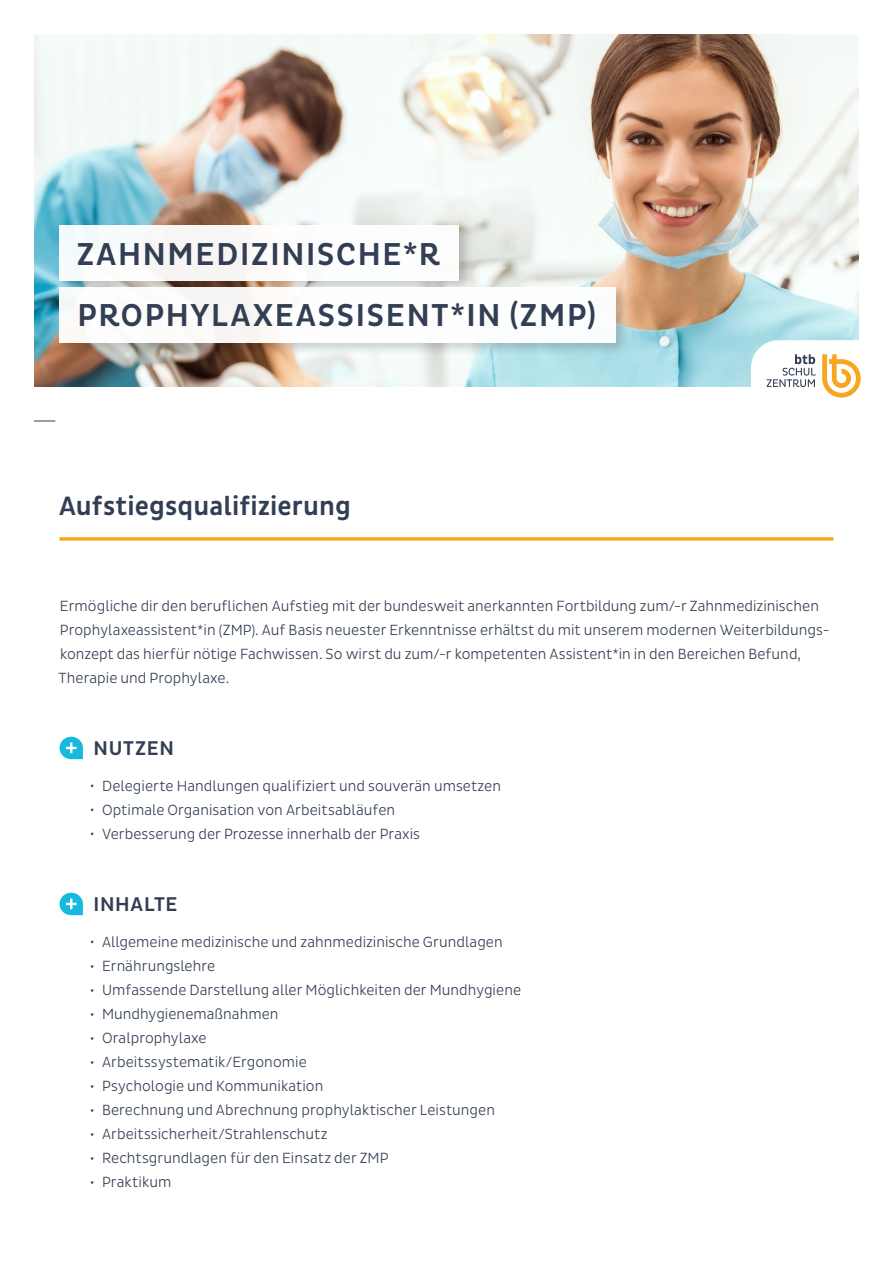
<style>
.page{position:relative;width:893px;height:1263px;background:#fff}
.page>*{position:absolute;margin:0;border:0;box-sizing:border-box;transform-origin:0 0}
.t1{font:500 32.25px/61.7px "Pluto Cond";letter-spacing:.035em;color:#323e53}
.t2{font:500 27px "Pluto Sans Cond";letter-spacing:.005em;color:#323e53}
.t3{font:500 20.25px "Pluto Sans Cond";letter-spacing:.035em;color:#323e53}
.t4{font:300 15px/24px "Pluto Sans Cond";letter-spacing:.005em;color:#323e53}
</style>
<div class="page">
<img style="left:34px;top:34px;width:825px;height:353px">
<div style="left:56px;top:222px;width:418px;height:74px;background:#000;opacity:.2"></div>
<div style="left:60px;top:225px;width:399px;height:56px;background:#fff"></div>
<div style="left:56px;top:284px;width:575px;height:74px;background:#000;opacity:.2"></div>
<div style="left:60px;top:287px;width:556px;height:55px;background:#fff"></div>
<svg style="left:60px;top:537px;width:773px;height:4px;background:#f7b33f"></svg>
<svg style="left:60px;top:737px;width:23px;height:22px"></svg>
<svg style="left:60px;top:893px;width:23px;height:22px"></svg>
<svg style="left:34px;top:421px;width:21px;height:1px"></svg>
<svg style="left:751px;top:340px;width:110px;height:58px"></svg>
<h1 class="t1" style="left:76px;top:224px;width:521px">ZAHNMEDIZINISCHE*R<br>PROPHYLAXEASSISENT*IN (ZMP)</h1>
<h2 class="t2" style="left:59px;top:490px;width:293px">Aufstiegsqualifizierung</h2>
<p class="t4" style="left:59px;top:594px;width:772px">Ermögliche dir den beruflichen Aufstieg mit der bundesweit anerkannten Fortbildung zum/-r Zahnmedizinischen Prophylaxeassistent*in (ZMP). Auf Basis neuester Erkenntnisse erhältst du mit unserem modernen Weiterbildungs&shy;konzept das hierfür nötige Fachwissen. So wirst du zum/-r kompetenten Assistent*in in den Bereichen Befund, Therapie und Prophylaxe.</p>
<h3 class="t3" style="left:94px;top:736px;width:82px">NUTZEN</h3>
<p class="t4" style="left:90px;top:774px;width:413px">• Delegierte Handlungen qualifiziert und souverän umsetzen</p>
<p class="t4" style="left:90px;top:798px;width:307px">• Optimale Organisation von Arbeitsabläufen</p>
<p class="t4" style="left:90px;top:822px;width:332px">• Verbesserung der Prozesse innerhalb der Praxis</p>
<h3 class="t3" style="left:94px;top:892px;width:85px">INHALTE</h3>
<p class="t4" style="left:90px;top:930px;width:414px">• Allgemeine medizinische und zahnmedizinische Grundlagen</p>
<p class="t4" style="left:90px;top:954px;width:127px">• Ernährungslehre</p>
<p class="t4" style="left:90px;top:978px;width:433px">• Umfassende Darstellung aller Möglichkeiten der Mundhygiene</p>
<p class="t4" style="left:90px;top:1002px;width:190px">• Mundhygienemaßnahmen</p>
<p class="t4" style="left:90px;top:1026px;width:118px">• Oralprophylaxe</p>
<p class="t4" style="left:90px;top:1050px;width:218px">• Arbeitssystematik/Ergonomie</p>
<p class="t4" style="left:90px;top:1074px;width:235px">• Psychologie und Kommunikation</p>
<p class="t4" style="left:90px;top:1098px;width:407px">• Berechnung und Abrechnung prophylaktischer Leistungen</p>
<p class="t4" style="left:90px;top:1122px;width:239px">• Arbeitssicherheit/Strahlenschutz</p>
<p class="t4" style="left:90px;top:1146px;width:300px">• Rechtsgrundlagen für den Einsatz der ZMP</p>
<p class="t4" style="left:90px;top:1170px;width:83px">• Praktikum</p>
</div>
